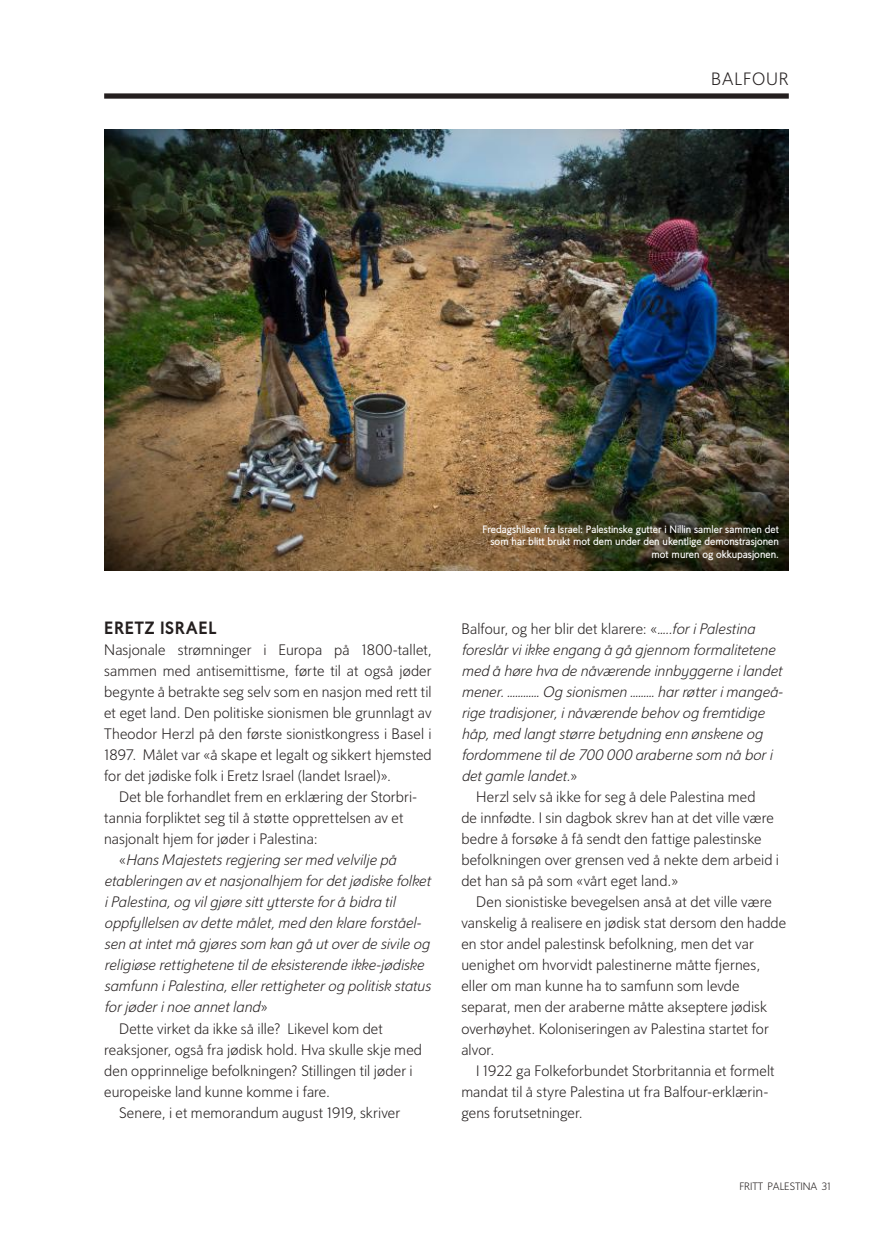
<style>
.page{position:relative;width:893px;height:1241px;background:#fff}
.page>*{position:absolute;margin:0;border:0;box-sizing:border-box;transform-origin:0 0}
.t1{font:900 17.5px "Oslo";letter-spacing:.05em;color:#241f1f}
.t2{font:300 17.5px "Oslo";letter-spacing:.05em;color:#241f1f}
.t3{font:300 14.88px/21px "Oslo";letter-spacing:.01em;color:#241f1f;text-align:justify}
.t4{font:italic 300 14.88px "Oslo";letter-spacing:.005em;color:#241f1f}
.t5{font:700 10.5px/12.2px "Oslo";color:#fff;text-align:right}
.t6{font:300 10.5px "Oslo";color:#241f1f}
.s1{font-style:normal}
.s2{font-style:italic}
</style>
<div class="page">
<div style="left:104px;top:93px;width:685px;height:6px;background:#241f1f"></div>
<img style="left:104px;top:130px;width:685px;height:440px">
<p class="t2" style="left:711px;top:69px;width:79px">BALFOUR</p>
<p class="t1" style="left:104px;top:618px;width:113px">ERETZ ISRAEL</p>
<p class="t3" style="left:104px;top:639px;width:329px">Nasjonale strømninger i Europa på 1800-tallet, sammen med antisemittisme, førte til at også jøder begynte å betrakte seg selv som en nasjon med rett til et eget land. Den politiske sionismen ble grunnlagt av Theodor Herzl på den første sionistkongress i Basel i 1897. Målet var «å skape et legalt og sikkert hjemsted for det jødiske folk i Eretz Israel (landet Israel)».</p>
<p class="t3" style="left:104px;top:786px;width:314px;text-align:left;text-indent:15px">Det ble forhandlet frem en erklæring der Storbri&shy;tannia forpliktet seg til å støtte opprettelsen av et nasjonalt hjem for jøder i Palestina:</p>
<p class="t4" style="left:119px;top:851px;width:279px"><span class="s1">«</span>Hans Majestets regjering ser med velvilje på</p>
<p class="t4" style="left:104px;top:872px;width:328px">etableringen av et nasjonalhjem for det jødiske folket</p>
<p class="t4" style="left:104px;top:893px;width:293px">i Palestina, og vil gjøre sitt ytterste for å bidra til</p>
<p class="t4" style="left:104px;top:914px;width:318px">oppfyllelsen av dette målet, med den klare forståel-</p>
<p class="t4" style="left:104px;top:935px;width:327px">sen at intet må gjøres som kan gå ut over de sivile og</p>
<p class="t4" style="left:104px;top:956px;width:321px">religiøse rettighetene til de eksisterende ikke-jødiske</p>
<p class="t4" style="left:104px;top:977px;width:328px">samfunn i Palestina, eller rettigheter og politisk status</p>
<p class="t4" style="left:104px;top:998px;width:165px">for jøder i noe annet land<span class="s1">»</span></p>
<p class="t3" style="left:119px;top:1017px;width:265px">Dette virket da ikke så ille? Likevel kom det</p>
<p class="t3" style="left:104px;top:1038px;width:319px">reaksjoner, også fra jødisk hold. Hva skulle skje med</p>
<p class="t3" style="left:104px;top:1059px;width:310px">den opprinnelige befolkningen? Stillingen til jøder i</p>
<p class="t3" style="left:104px;top:1080px;width:227px">europeiske land kunne komme i fare.</p>
<p class="t3" style="left:119px;top:1101px;width:283px">Senere, i et memorandum august 1919, skriver</p>
<p class="t5" style="left:483px;top:523px;width:298px">Fredagshilsen fra Israel: Palestinske gutter i Nillin samler sammen det som har blitt brukt mot dem under den ukentlige demonstrasjonen mot muren og okkupasjonen.</p>
<p class="t3" style="left:461px;top:618px;width:295px">Balfour, og her blir det klarere: «<span class="s2">…..for i Palestina</span></p>
<p class="t4" style="left:461px;top:641px;width:315px">foreslår vi ikke engang å gå gjennom formalitetene</p>
<p class="t4" style="left:461px;top:662px;width:322px">med å høre hva de nåværende innbyggerne i landet</p>
<p class="t4" style="left:461px;top:683px;width:323px">mener. ………… Og sionismen ……… har røtter i mangeå-</p>
<p class="t4" style="left:461px;top:704px;width:305px">rige tradisjoner, i nåværende behov og fremtidige</p>
<p class="t4" style="left:461px;top:725px;width:303px">håp, med langt større betydning enn ønskene og</p>
<p class="t4" style="left:461px;top:746px;width:312px">fordommene til de 700 000 araberne som nå bor i</p>
<p class="t4" style="left:461px;top:767px;width:117px">det gamle landet.<span class="s1">»</span></p>
<p class="t3" style="left:476px;top:786px;width:281px">Herzl selv så ikke for seg å dele Palestina med</p>
<p class="t3" style="left:461px;top:807px;width:314px">de innfødte. I sin dagbok skrev han at det ville være</p>
<p class="t3" style="left:461px;top:828px;width:302px">bedre å forsøke å få sendt den fattige palestinske</p>
<p class="t3" style="left:461px;top:849px;width:319px">befolkningen over grensen ved å nekte dem arbeid i</p>
<p class="t3" style="left:461px;top:870px;width:218px">det han så på som «vårt eget land.»</p>
<p class="t3" style="left:476px;top:891px;width:297px">Den sionistiske bevegelsen anså at det ville være</p>
<p class="t3" style="left:461px;top:912px;width:326px">vanskelig å realisere en jødisk stat dersom den hadde</p>
<p class="t3" style="left:461px;top:933px;width:294px">en stor andel palestinsk befolkning, men det var</p>
<p class="t3" style="left:461px;top:954px;width:300px">uenighet om hvorvidt palestinerne måtte fjernes,</p>
<p class="t3" style="left:461px;top:975px;width:280px">eller om man kunne ha to samfunn som levde</p>
<p class="t3" style="left:461px;top:996px;width:307px">separat, men der araberne måtte akseptere jødisk</p>
<p class="t3" style="left:461px;top:1017px;width:309px">overhøyhet. Koloniseringen av Palestina startet for</p>
<p class="t3" style="left:461px;top:1038px;width:35px">alvor.</p>
<p class="t3" style="left:476px;top:1059px;width:300px">I 1922 ga Folkeforbundet Storbritannia et formelt</p>
<p class="t3" style="left:461px;top:1080px;width:308px">mandat til å styre Palestina ut fra Balfour-erklærin-</p>
<p class="t3" style="left:461px;top:1101px;width:123px">gens forutsetninger.</p>
<p class="t6" style="left:739px;top:1180px;width:93px">FRITT PALESTINA 31</p>
</div>
